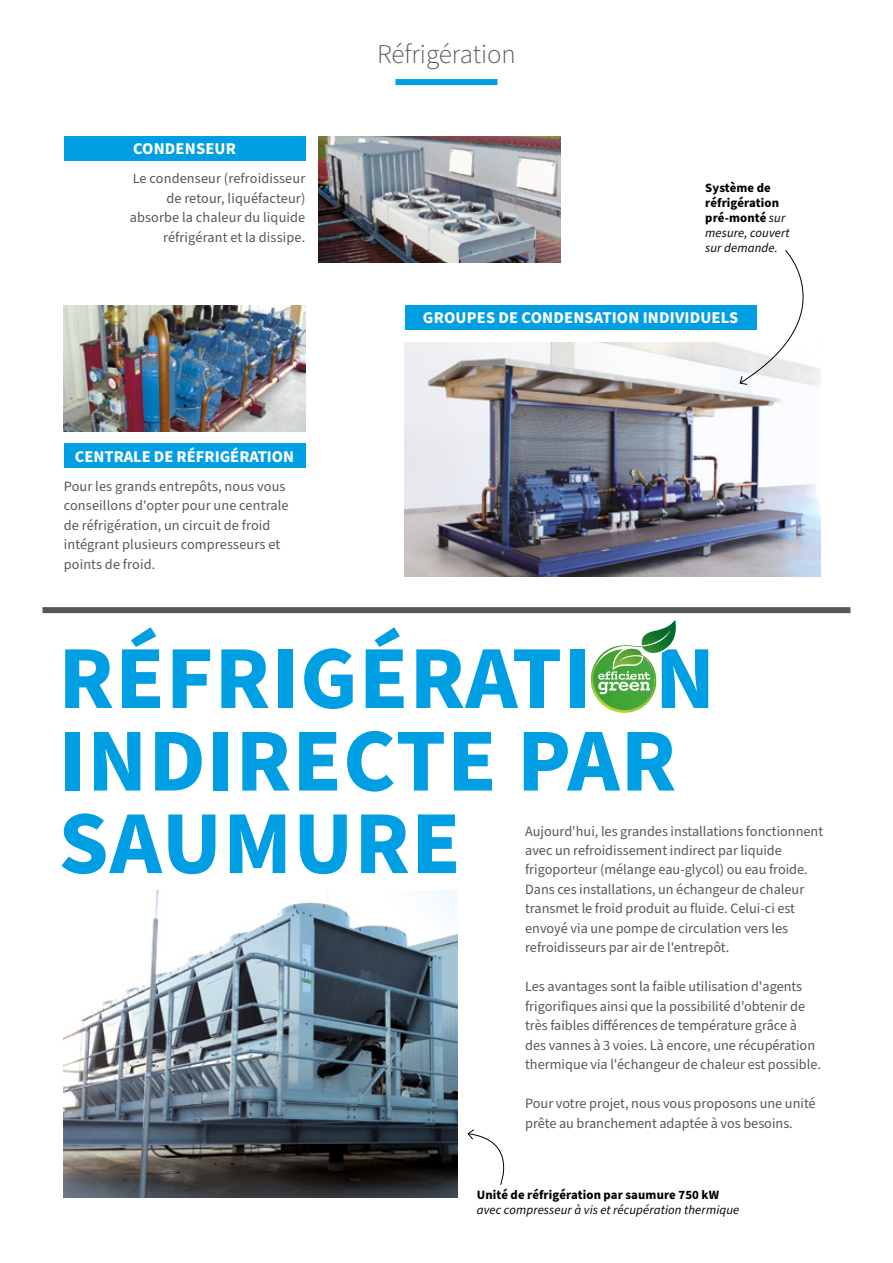
<style>
.page{position:relative;width:893px;height:1263px;background:#fff}
.page>*{position:absolute;margin:0;border:0;box-sizing:border-box;transform-origin:0 0}
.t1{font:700 90px/82.5px "Source Sans Pro";letter-spacing:.015em;color:#009fe3}
.t2{font:300 27px "Source Sans Pro";color:#575756}
.t3{font:700 16.5px "Source Sans Pro";letter-spacing:.01em;color:#fff}
.t4{font:14.25px/19.5px "Source Sans Pro";color:#575756}
.t5{font:700 12.75px/15px "Source Sans Pro";letter-spacing:.01em;color:#000}
.t6{font:italic 12.75px "Source Sans Pro";letter-spacing:.01em;color:#000}
.s1{font-weight:400;font-style:italic}
.s2{color:#fff}
</style>
<div class="page">
<img style="left:64px;top:891px;width:393px;height:306px">
<div style="left:395px;top:79px;width:102px;height:6px;background:#009fe3"></div>
<div style="left:64px;top:136px;width:241px;height:24px;background:#009fe3"></div>
<div style="left:64px;top:444px;width:241px;height:24px;background:#009fe3"></div>
<div style="left:405px;top:305px;width:351px;height:24px;background:#009fe3"></div>
<svg style="left:467px;top:1129px;width:38px;height:56px"></svg>
<div style="left:43px;top:607px;width:807px;height:6px;background:#575756"></div>
<img style="left:64px;top:305px;width:241px;height:127px">
<img style="left:319px;top:136px;width:241px;height:127px">
<img style="left:405px;top:342px;width:415px;height:234px">
<svg style="left:739px;top:250px;width:82px;height:135px"></svg>
<svg style="left:590px;top:620px;width:86px;height:93px"></svg>
<p class="t3" style="left:133px;top:137px;width:104px">CONDENSEUR</p>
<p class="t4" style="left:130px;top:169px;width:177px;text-align:right">Le condenseur (refroidisseur de retour, liquéfacteur) absorbe la chaleur du liquide réfrigérant et la dissipe.</p>
<p class="t3" style="left:75px;top:445px;width:221px">CENTRALE DE RÉFRIGÉRATION</p>
<p class="t4" style="left:64px;top:477px;width:226px">Pour les grands entrepôts, nous vous conseillons d'opter pour une centrale de réfrigération, un circuit de froid intégrant plusieurs compresseurs et points de froid.</p>
<h2 class="t2" style="left:377px;top:36px;width:140px">Réfrigération</h2>
<p class="t5" style="left:705px;top:180px;width:86px">Système de réfrigération pré-monté <span class="s1">sur mesure, couvert sur demande.</span></p>
<p class="t3" style="left:423px;top:306px;width:317px">GROUPES DE CONDENSATION INDIVIDUELS</p>
<h1 class="t1" style="left:58px;top:639px;width:658px">RÉFRIGÉRATI<span class="s2">O</span>N<br>INDIRECTE PAR<br>SAUMURE</h1>
<p class="t4" style="left:525px;top:821px;width:300px">Aujourd'hui, les grandes installations fonctionnent avec un refroidissement indirect par liquide frigoporteur (mélange eau-glycol) ou eau froide.<br>Dans ces installations, un échangeur de chaleur transmet le froid produit au fluide. Celui-ci est envoyé via une pompe de circulation vers les refroidisseurs par air de l'entrepôt.</p>
<p class="t4" style="left:525px;top:977px;width:297px">Les avantages sont la faible utilisation d'agents frigorifiques ainsi que la possibilité d'obtenir de très faibles différences de température grâce à des vannes à 3 voies. Là encore, une récupération thermique via l'échangeur de chaleur est possible.</p>
<p class="t4" style="left:525px;top:1094px;width:292px">Pour votre projet, nous vous proposons une unité prête au branchement adaptée à vos besoins.</p>
<p class="t5" style="left:477px;top:1188px;width:244px">Unité de réfrigération par saumure 750 kW</p>
<p class="t6" style="left:477px;top:1201px;width:264px">avec compresseur à vis et récupération thermique</p>
</div>
